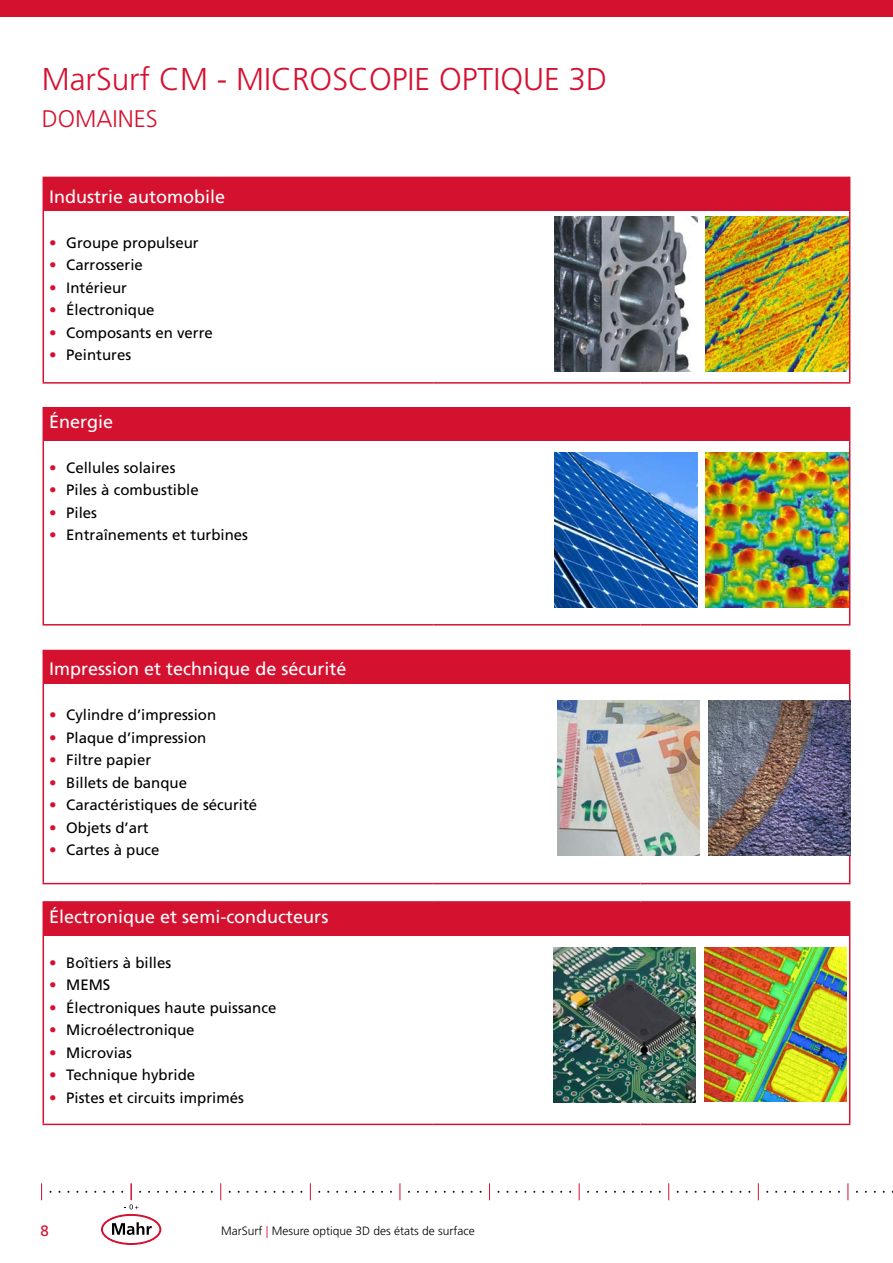
<style>
.page{position:relative;width:893px;height:1263px;background:#fff}
.page>*{position:absolute;margin:0;border:0;box-sizing:border-box;transform-origin:0 0}
.Headline_1{font:300 31.5px "Frutiger LT Pro";color:#d51130}
.Headline2{font:300 24px "Frutiger LT Pro";color:#d51130}
.Fliesstext{font:18px "Frutiger LT Pro";color:#fff}
.t1{font:15px "Frutiger LT Pro";color:#000}
.P-PageNo-Left{font:15px "Frutiger LT Pro";color:#d51130}
.t2{font:300 12px "Frutiger LT Pro";color:#000}
.s1{color:#d51130}
</style>
<div class="page">
<div style="left:0;top:0;width:893px;height:17px;background:#d51130"></div>
<svg style="left:41px;top:1183px;width:1px;height:17px"></svg>
<svg style="left:94px;top:1183px;width:74px;height:61px"></svg>
<svg style="left:220px;top:1183px;width:1px;height:17px"></svg>
<svg style="left:310px;top:1183px;width:1px;height:17px"></svg>
<svg style="left:400px;top:1183px;width:1px;height:17px"></svg>
<svg style="left:489px;top:1183px;width:1px;height:17px"></svg>
<svg style="left:579px;top:1183px;width:1px;height:17px"></svg>
<svg style="left:668px;top:1183px;width:1px;height:17px"></svg>
<svg style="left:758px;top:1183px;width:1px;height:17px"></svg>
<svg style="left:847px;top:1183px;width:1px;height:17px"></svg>
<div style="left:43px;top:650px;width:807px;height:34px;background:#d51130"></div>
<hr style="left:43px;top:684px;width:1px;height:199px;background:#d51130">
<hr style="left:849px;top:684px;width:1px;height:199px;background:#d51130">
<hr style="left:43px;top:883px;width:391px;height:1px;background:#d51130">
<hr style="left:434px;top:883px;width:206px;height:1px;background:#d51130">
<hr style="left:640px;top:883px;width:210px;height:1px;background:#d51130">
<img style="left:555px;top:216px;width:142px;height:155px">
<img style="left:706px;top:216px;width:142px;height:155px">
<img style="left:557px;top:700px;width:143px;height:155px">
<img style="left:708px;top:700px;width:142px;height:155px">
<img style="left:553px;top:947px;width:142px;height:155px">
<img style="left:704px;top:947px;width:143px;height:154px">
<div style="left:43px;top:408px;width:807px;height:33px;background:#d51130"></div>
<hr style="left:43px;top:407px;width:391px;height:1px;background:#d51130">
<hr style="left:434px;top:407px;width:206px;height:1px;background:#d51130">
<hr style="left:640px;top:407px;width:210px;height:1px;background:#d51130">
<hr style="left:43px;top:441px;width:1px;height:183px;background:#d51130">
<hr style="left:849px;top:441px;width:1px;height:183px;background:#d51130">
<hr style="left:43px;top:624px;width:391px;height:1px;background:#d51130">
<hr style="left:434px;top:624px;width:206px;height:1px;background:#d51130">
<hr style="left:640px;top:624px;width:210px;height:1px;background:#d51130">
<div style="left:43px;top:177px;width:807px;height:34px;background:#d51130"></div>
<hr style="left:43px;top:211px;width:1px;height:171px;background:#d51130">
<hr style="left:849px;top:211px;width:1px;height:171px;background:#d51130">
<hr style="left:43px;top:382px;width:391px;height:2px;background:#d51130">
<hr style="left:434px;top:382px;width:206px;height:2px;background:#d51130">
<hr style="left:640px;top:382px;width:210px;height:2px;background:#d51130">
<div style="left:43px;top:902px;width:807px;height:33px;background:#d51130"></div>
<hr style="left:43px;top:901px;width:391px;height:2px;background:#d51130">
<hr style="left:434px;top:901px;width:206px;height:2px;background:#d51130">
<hr style="left:640px;top:901px;width:210px;height:2px;background:#d51130">
<hr style="left:43px;top:935px;width:1px;height:189px;background:#d51130">
<hr style="left:849px;top:935px;width:1px;height:189px;background:#d51130">
<hr style="left:43px;top:1124px;width:391px;height:1px;background:#d51130">
<hr style="left:434px;top:1124px;width:206px;height:1px;background:#d51130">
<hr style="left:640px;top:1124px;width:210px;height:1px;background:#d51130">
<img style="left:706px;top:453px;width:142px;height:155px">
<img style="left:555px;top:453px;width:142px;height:155px">
<p class="Headline_1" style="left:42px;top:61px;width:567px">MarSurf CM ‑ MICROSCOPIE OPTIQUE 3D</p>
<p class="Headline2" style="left:42px;top:105px;width:118px">DOMAINES</p>
<p class="Fliesstext" style="left:49px;top:186px;width:178px">Industrie automobile</p>
<p class="t1" style="left:49px;top:233px;width:151px"><span class="s1">•</span> Groupe propulseur</p>
<p class="t1" style="left:49px;top:256px;width:95px"><span class="s1">•</span> Carrosserie</p>
<p class="t1" style="left:49px;top:278px;width:79px"><span class="s1">•</span> Intérieur</p>
<p class="t1" style="left:49px;top:301px;width:107px"><span class="s1">•</span> Électronique</p>
<p class="t1" style="left:49px;top:323px;width:165px"><span class="s1">•</span> Composants en verre</p>
<p class="t1" style="left:49px;top:346px;width:84px"><span class="s1">•</span> Peintures</p>
<p class="Fliesstext" style="left:49px;top:411px;width:66px">Énergie</p>
<p class="t1" style="left:49px;top:458px;width:128px"><span class="s1">•</span> Cellules solaires</p>
<p class="t1" style="left:49px;top:481px;width:151px"><span class="s1">•</span> Piles à combustible</p>
<p class="t1" style="left:49px;top:503px;width:49px"><span class="s1">•</span> Piles</p>
<p class="t1" style="left:49px;top:526px;width:200px"><span class="s1">•</span> Entraînements et turbines</p>
<p class="Fliesstext" style="left:49px;top:658px;width:299px">Impression et technique de sécurité</p>
<p class="t1" style="left:49px;top:706px;width:169px"><span class="s1">•</span> Cylindre d’impression</p>
<p class="t1" style="left:49px;top:728px;width:159px"><span class="s1">•</span> Plaque d’impression</p>
<p class="t1" style="left:49px;top:751px;width:104px"><span class="s1">•</span> Filtre papier</p>
<p class="t1" style="left:49px;top:773px;width:139px"><span class="s1">•</span> Billets de banque</p>
<p class="t1" style="left:49px;top:796px;width:209px"><span class="s1">•</span> Caractéristiques de sécurité</p>
<p class="t1" style="left:49px;top:818px;width:101px"><span class="s1">•</span> Objets d’art</p>
<p class="t1" style="left:49px;top:841px;width:112px"><span class="s1">•</span> Cartes à puce</p>
<p class="Fliesstext" style="left:49px;top:906px;width:281px">Électronique et semi‑conducteurs</p>
<p class="t1" style="left:49px;top:953px;width:124px"><span class="s1">•</span> Boîtiers à billes</p>
<p class="t1" style="left:49px;top:976px;width:63px"><span class="s1">•</span> MEMS</p>
<p class="t1" style="left:49px;top:998px;width:229px"><span class="s1">•</span> Électroniques haute puissance</p>
<p class="t1" style="left:49px;top:1021px;width:147px"><span class="s1">•</span> Microélectronique</p>
<p class="t1" style="left:49px;top:1043px;width:84px"><span class="s1">•</span> Microvias</p>
<p class="t1" style="left:49px;top:1066px;width:147px"><span class="s1">•</span> Technique hybride</p>
<p class="t1" style="left:49px;top:1088px;width:196px"><span class="s1">•</span> Pistes et circuits imprimés</p>
<p class="P-PageNo-Left" style="left:40px;top:1222px;width:10px">8</p>
<p class="t2" style="left:221px;top:1224px;width:255px">MarSurf <span class="s1">|</span> Mesure optique 3D des états de surface</p>
</div>
